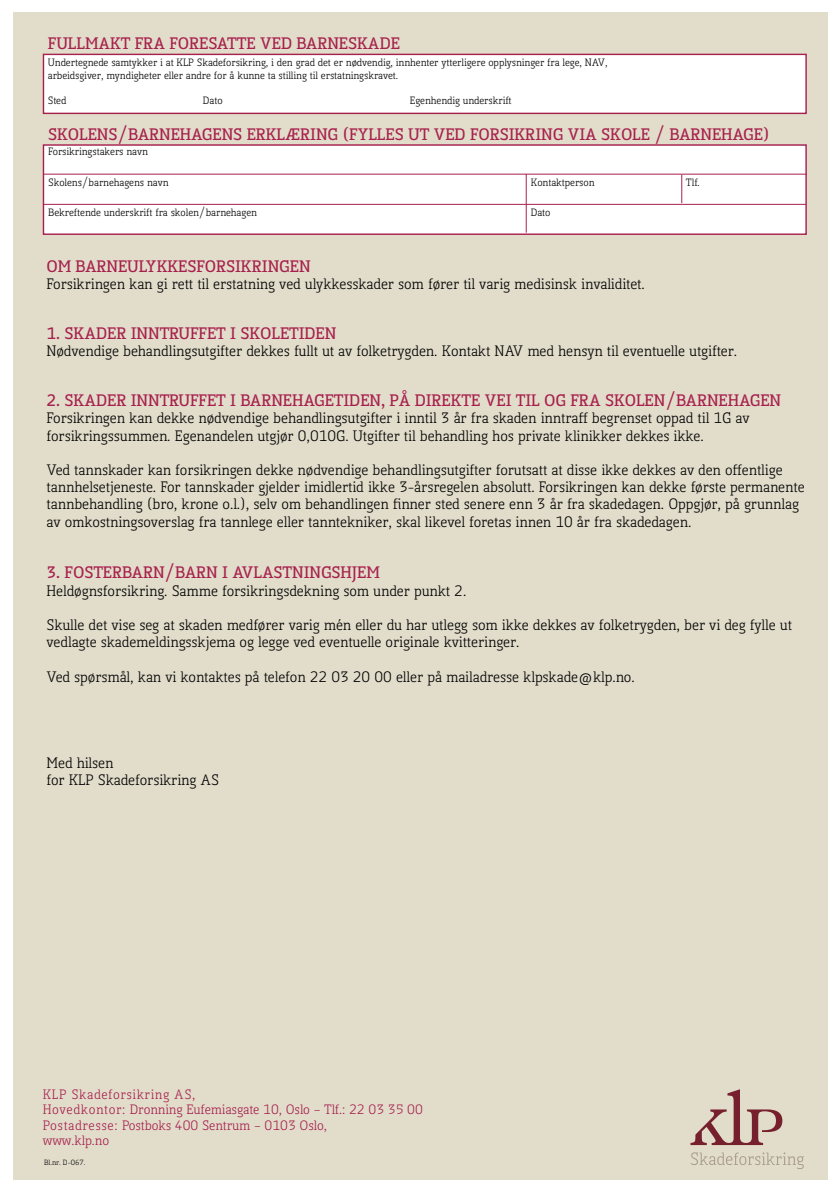
<style>
.page{position:relative;width:840px;height:1191px;background:#fff}
.page>*{position:absolute;margin:0;border:0;box-sizing:border-box;transform-origin:0 0}
.t1{font:700 15.8px "Kofi Pure Serif";color:#a7214d}
.t2{font:14.4px/17.2px "Kofi Pure Serif";color:#000}
.t3{font:13px/15.4px "Kofi Pure Serif";color:#a7214d}
.t4{font:10px/13px "Kofi Pure Serif";color:#000}
.t5{font:7.2px "Kofi Pure Serif";color:#000}
</style>
<div class="page">
<div style="left:13px;top:12px;width:813px;height:1167px;background:#e2ddcb"></div>
<svg style="left:690px;top:1089px;width:91px;height:56px"></svg>
<svg style="left:690px;top:1152px;width:113px;height:17px"></svg>
<div style="left:43px;top:54px;width:762px;height:59px;background:#fff"></div>
<div style="left:43px;top:54px;width:763px;height:60px;border:1px solid #a7214d"></div>
<div style="left:43px;top:145px;width:762px;height:89px;background:#fff"></div>
<div style="left:43px;top:144px;width:763px;height:91px;border:1px solid #a7214d"></div>
<hr style="left:44px;top:174px;width:762px;height:1px;background:#a7214d">
<hr style="left:43px;top:204px;width:762px;height:1px;background:#a7214d">
<hr style="left:525px;top:174px;width:1px;height:59px;background:#a7214d">
<svg style="left:681px;top:175px;width:1px;height:28px"></svg>
<p class="t1" style="left:48px;top:32px;width:353px">FULLMAKT FRA FORESATTE VED BARNESKADE</p>
<p class="t4" style="left:48px;top:56px;width:561px">Undertegnede samtykker i at KLP Skadeforsikring, i den grad det er nødvendig, innhenter ytterligere opplysninger fra lege, NAV, arbeidsgiver, myndigheter eller andre for å kunne ta stilling til erstatningskravet.</p>
<p class="t4" style="left:48px;top:94px;width:20px">Sted</p>
<p class="t4" style="left:203px;top:94px;width:21px">Dato</p>
<p class="t4" style="left:409px;top:94px;width:103px">Egenhendig underskrift</p>
<p class="t1" style="left:48px;top:123px;width:722px">SKOLENS/BARNEHAGENS ERKLÆRING (FYLLES UT VED FORSIKRING VIA SKOLE / BARNEHAGE)</p>
<p class="t4" style="left:48px;top:146px;width:101px">Forsikringstakers navn</p>
<p class="t4" style="left:48px;top:176px;width:122px">Skolens/barnehagens navn</p>
<p class="t4" style="left:530px;top:176px;width:65px">Kontaktperson</p>
<p class="t4" style="left:685px;top:176px;width:15px">Tlf.</p>
<p class="t4" style="left:48px;top:206px;width:210px">Bekreftende underskrift fra skolen/barnehagen</p>
<p class="t4" style="left:530px;top:206px;width:21px">Dato</p>
<p class="t1" style="left:47px;top:255px;width:265px">OM BARNEULYKKESFORSIKRINGEN</p>
<p class="t2" style="left:47px;top:275px;width:599px">Forsikringen kan gi rett til erstatning ved ulykkesskader som fører til varig medisinsk invaliditet.</p>
<p class="t1" style="left:47px;top:322px;width:291px">1. SKADER INNTRUFFET I SKOLETIDEN</p>
<p class="t2" style="left:47px;top:343px;width:691px">Nødvendige behandlingsutgifter dekkes fullt ut av folketrygden. Kontakt NAV med hensyn til eventuelle utgifter.</p>
<p class="t1" style="left:47px;top:389px;width:735px">2. SKADER INNTRUFFET I BARNEHAGETIDEN, PÅ DIREKTE VEI TIL OG FRA SKOLEN/BARNEHAGEN</p>
<p class="t2" style="left:47px;top:410px;width:704px">Forsikringen kan dekke nødvendige behandlingsutgifter i inntil 3 år fra skaden inntraff begrenset oppad til 1G av forsikringssummen. Egenandelen utgjør 0,010G. Utgifter til behandling hos private klinikker dekkes ikke.</p>
<p class="t2" style="left:47px;top:461px;width:759px">Ved tannskader kan forsikringen dekke nødvendige behandlingsutgifter forutsatt at disse ikke dekkes av den offentlige tannhelsetjeneste. For tannskader gjelder imidlertid ikke 3-årsregelen absolutt. Forsikringen kan dekke første permanente tannbehandling (bro, krone o.l.), selv om behandlingen finner sted senere enn 3 år fra skadedagen. Oppgjør, på grunnlag av omkostningsoverslag fra tannlege eller tanntekniker, skal likevel foretas innen 10 år fra skadedagen.</p>
<p class="t1" style="left:47px;top:561px;width:334px">3. FOSTERBARN/BARN I AVLASTNINGSHJEM</p>
<p class="t2" style="left:47px;top:582px;width:421px">Heldøgnsforsikring. Samme forsikringsdekning som under punkt 2.</p>
<p class="t2" style="left:47px;top:616px;width:746px">Skulle det vise seg at skaden medfører varig mén eller du har utlegg som ikke dekkes av folketrygden, ber vi deg fylle ut vedlagte skademeldingsskjema og legge ved eventuelle originale kvitteringer.</p>
<p class="t2" style="left:47px;top:668px;width:589px">Ved spørsmål, kan vi kontaktes på telefon 22 03 20 00 eller på mailadresse klpskade@klp.no.</p>
<p class="t2" style="left:47px;top:754px;width:174px">Med hilsen<br>for KLP Skadeforsikring AS</p>
<p class="t3" style="left:43px;top:1086px;width:381px">KLP Skadeforsikring AS,<br>Hovedkontor: Dronning Eufemiasgate 10, Oslo – Tlf.: 22 03 35 00<br>Postadresse: Postboks 400 Sentrum – 0103 Oslo,<br>www.klp.no</p>
<p class="t5" style="left:44px;top:1157px;width:43px">Bl.nr. D-067.</p>
</div>
